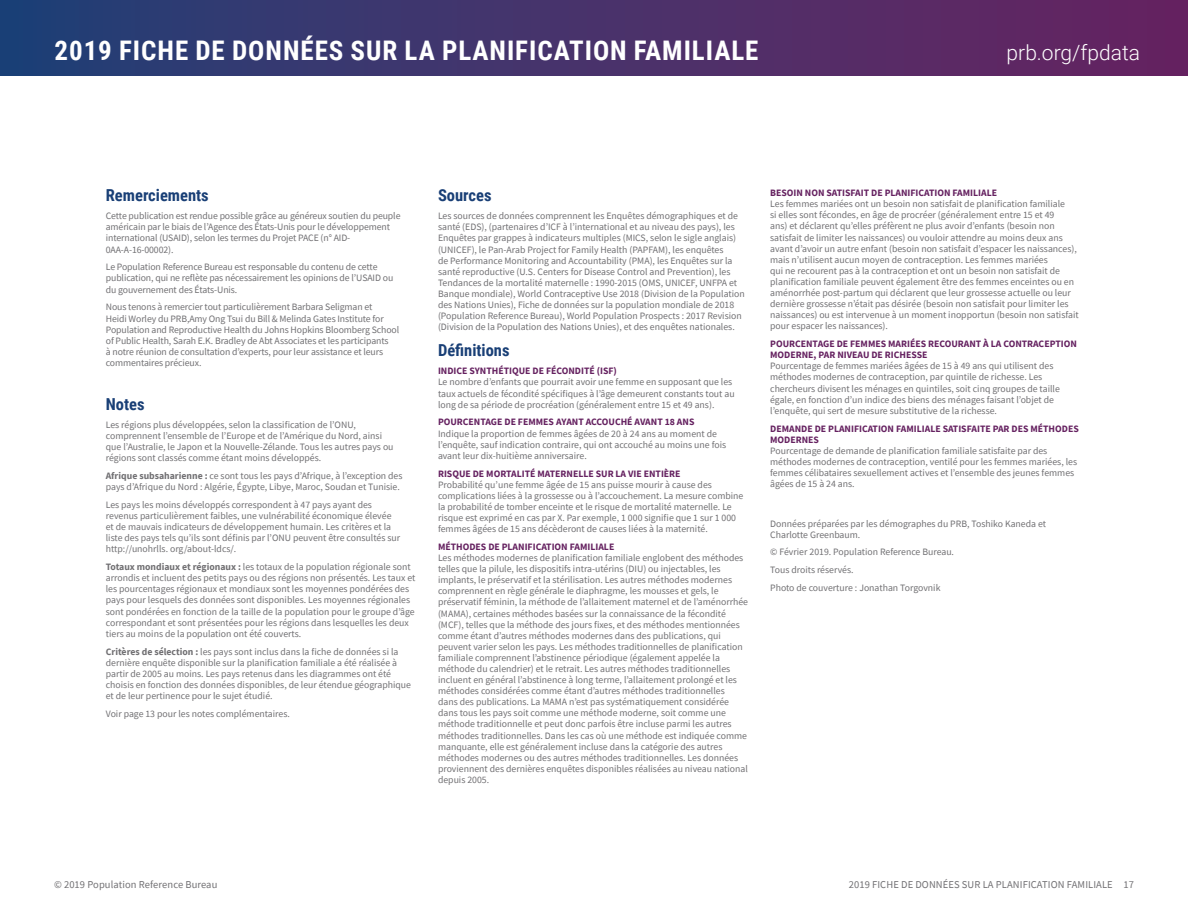
<style>
.page{position:relative;width:1188px;height:918px;background:#fff}
.page>*{position:absolute;margin:0;border:0;box-sizing:border-box;transform-origin:0 0}
.t1{font:700 27px "Roboto Condensed";letter-spacing:.035em;color:#fff}
.t2{font:300 21px "Roboto";color:#fff}
.t3{font:700 16.5px "Roboto Condensed";color:#193f76}
.t4{font:10.5px "Source Sans Pro";letter-spacing:.01em;color:#717073}
.t5{font:9.75px/11.1px "Source Sans Pro";color:#717073}
.t6{font:700 9.75px/11.1px "Source Sans Pro";color:#652160}
.s1{font-weight:700}
</style>
<div class="page">
<div style="left:0;top:0;width:1188px;height:75px;background:linear-gradient(to right,#234076,#6a2360)"></div>
<h1 class="t1" style="left:54px;top:31px;width:706px">2019 FICHE DE DONNÉES SUR LA PLANIFICATION FAMILIALE</h1>
<h2 class="t2" style="left:1007px;top:37px;width:135px">prb.org/fpdata</h2>
<h3 class="t3" style="left:106px;top:184px;width:104px">Remerciements</h3>
<p class="t5" style="left:106px;top:210px;width:296px">Cette publication est rendue possible grâce au généreux soutien du peuple américain par le biais de l’Agence des États-Unis pour le développement international (USAID), selon les termes du Projet PACE (n° AID-0AA-A-16-00002).</p>
<p class="t5" style="left:106px;top:262px;width:289px">Le Population Reference Bureau est responsable du contenu de cette publication, qui ne reflète pas nécessairement les opinions de l’USAID ou du gouvernement des États-Unis.</p>
<p class="t5" style="left:106px;top:302px;width:295px">Nous tenons à remercier tout particulièrement Barbara Seligman et<br>Heidi Worley du PRB,Amy Ong Tsui du Bill &amp; Melinda Gates Institute for Population and Reproductive Health du Johns Hopkins Bloomberg School of Public Health, Sarah E.K. Bradley de Abt Associates et les participants<br>à notre réunion de consultation d’experts, pour leur assistance et leurs commentaires précieux.</p>
<h3 class="t3" style="left:106px;top:393px;width:40px">Notes</h3>
<p class="t5" style="left:106px;top:419px;width:289px">Les régions plus développées, selon la classification de l’ONU, comprennent l’ensemble de l’Europe et de l’Amérique du Nord, ainsi que l’Australie, le Japon et la Nouvelle-Zélande. Tous les autres pays ou régions sont classés comme étant moins développés.</p>
<p class="t5" style="left:106px;top:470px;width:298px"><span class="s1">Afrique subsaharienne :</span> ce sont tous les pays d’Afrique, à l’exception des pays d’Afrique du Nord : Algérie, Égypte, Libye, Maroc, Soudan et Tunisie.</p>
<p class="t5" style="left:106px;top:499px;width:296px">Les pays les moins développés correspondent à 47 pays ayant des revenus particulièrement faibles, une vulnérabilité économique élevée et de mauvais indicateurs de développement humain. Les critères et la liste des pays tels qu’ils sont définis par l’ONU peuvent être consultés sur http://unohrlls. org/about-ldcs/.</p>
<p class="t5" style="left:106px;top:561px;width:311px"><span class="s1">Totaux mondiaux et régionaux :</span> les totaux de la population régionale sont arrondis et incluent des petits pays ou des régions non présentés. Les taux et les pourcentages régionaux et mondiaux sont les moyennes pondérées des pays pour lesquels des données sont disponibles. Les moyennes régionales sont pondérées en fonction de la taille de la population pour le groupe d’âge correspondant et sont présentées pour les régions dans lesquelles les deux tiers au moins de la population ont été couverts.</p>
<p class="t5" style="left:106px;top:646px;width:307px"><span class="s1">Critères de sélection :</span> les pays sont inclus dans la fiche de données si la dernière enquête disponible sur la planification familiale a été réalisée à partir de 2005 au moins. Les pays retenus dans les diagrammes ont été choisis en fonction des données disponibles, de leur étendue géographique et de leur pertinence pour le sujet étudié.</p>
<p class="t5" style="left:106px;top:708px;width:186px">Voir page 13 pour les notes complémentaires.</p>
<h3 class="t3" style="left:438px;top:184px;width:55px">Sources</h3>
<p class="t5" style="left:438px;top:210px;width:308px">Les sources de données comprennent les Enquêtes démographiques et de santé (EDS), (partenaires d’ICF à l’international et au niveau des pays), les Enquêtes par grappes à indicateurs multiples (MICS, selon le sigle anglais) (UNICEF), le Pan-Arab Project for Family Health (PAPFAM), les enquêtes<br>de Performance Monitoring and Accountability (PMA), les Enquêtes sur la santé reproductive (U.S. Centers for Disease Control and Prevention), les Tendances de la mortalité maternelle : 1990-2015 (OMS, UNICEF, UNFPA et Banque mondiale), World Contraceptive Use 2018 (Division de la Population des Nations Unies), Fiche de données sur la population mondiale de 2018 (Population Reference Bureau), World Population Prospects : 2017 Revision (Division de la Population des Nations Unies), et des enquêtes nationales.</p>
<h3 class="t3" style="left:438px;top:339px;width:73px">Définitions</h3>
<p class="t6" style="left:438px;top:365px;width:180px">INDICE SYNTHÉTIQUE DE FÉCONDITÉ (ISF)</p>
<p class="t5" style="left:438px;top:377px;width:298px">Le nombre d’enfants que pourrait avoir une femme en supposant que les taux actuels de fécondité spécifiques à l’âge demeurent constants tout au long de sa période de procréation (généralement entre 15 et 49 ans).</p>
<p class="t6" style="left:438px;top:417px;width:258px">POURCENTAGE DE FEMMES AYANT ACCOUCHÉ AVANT 18 ANS</p>
<p class="t5" style="left:438px;top:428px;width:290px">Indique la proportion de femmes âgées de 20 à 24 ans au moment de l’enquête, sauf indication contraire, qui ont accouché au moins une fois avant leur dix-huitième anniversaire.</p>
<p class="t6" style="left:438px;top:468px;width:244px">RISQUE DE MORTALITÉ MATERNELLE SUR LA VIE ENTIÈRE</p>
<p class="t5" style="left:438px;top:479px;width:307px">Probabilité qu’une femme âgée de 15 ans puisse mourir à cause des complications liées à la grossesse ou à l’accouchement. La mesure combine la probabilité de tomber enceinte et le risque de mortalité maternelle. Le risque est exprimé en cas par X. Par exemple, 1 000 signifie que 1 sur 1 000 femmes âgées de 15 ans décèderont de causes liées à la maternité.</p>
<p class="t6" style="left:438px;top:541px;width:178px">MÉTHODES DE PLANIFICATION FAMILIALE</p>
<p class="t5" style="left:438px;top:552px;width:312px">Les méthodes modernes de planification familiale englobent des méthodes telles que la pilule, les dispositifs intra-utérins (DIU) ou injectables, les implants, le préservatif et la stérilisation. Les autres méthodes modernes comprennent en règle générale le diaphragme, les mousses et gels, le préservatif féminin, la méthode de l’allaitement maternel et de l’aménorrhée (MAMA), certaines méthodes basées sur la connaissance de la fécondité (MCF), telles que la méthode des jours fixes, et des méthodes mentionnées comme étant d’autres méthodes modernes dans des publications, qui peuvent varier selon les pays. Les méthodes traditionnelles de planification familiale comprennent l’abstinence périodique (également appelée la méthode du calendrier) et le retrait. Les autres méthodes traditionnelles incluent en général l’abstinence à long terme, l’allaitement prolongé et les méthodes considérées comme étant d’autres méthodes traditionnelles<br>dans des publications. La MAMA n’est pas systématiquement considérée dans tous les pays soit comme une méthode moderne, soit comme une méthode traditionnelle et peut donc parfois être incluse parmi les autres méthodes traditionnelles. Dans les cas où une méthode est indiquée comme manquante, elle est généralement incluse dans la catégorie des autres méthodes modernes ou des autres méthodes traditionnelles. Les données proviennent des dernières enquêtes disponibles réalisées au niveau national depuis 2005.</p>
<p class="t6" style="left:770px;top:187px;width:228px">BESOIN NON SATISFAIT DE PLANIFICATION FAMILIALE</p>
<p class="t5" style="left:770px;top:198px;width:310px">Les femmes mariées ont un besoin non satisfait de planification familiale<br>si elles sont fécondes, en âge de procréer (généralement entre 15 et 49<br>ans) et déclarent qu’elles préfèrent ne plus avoir d’enfants (besoin non satisfait de limiter les naissances) ou vouloir attendre au moins deux ans avant d’avoir un autre enfant (besoin non satisfait d’espacer les naissances), mais n’utilisent aucun moyen de contraception. Les femmes mariées<br>qui ne recourent pas à la contraception et ont un besoin non satisfait de planification familiale peuvent également être des femmes enceintes ou en aménorrhée post-partum qui déclarent que leur grossesse actuelle ou leur dernière grossesse n’était pas désirée (besoin non satisfait pour limiter les naissances) ou est intervenue à un moment inopportun (besoin non satisfait pour espacer les naissances).</p>
<p class="t6" style="left:770px;top:338px;width:308px">POURCENTAGE DE FEMMES MARIÉES RECOURANT À LA CONTRACEPTION<br>MODERNE, PAR NIVEAU DE RICHESSE</p>
<p class="t5" style="left:770px;top:361px;width:291px">Pourcentage de femmes mariées âgées de 15 à 49 ans qui utilisent des méthodes modernes de contraception, par quintile de richesse. Les chercheurs divisent les ménages en quintiles, soit cinq groupes de taille égale, en fonction d’un indice des biens des ménages faisant l’objet de l’enquête, qui sert de mesure substitutive de la richesse.</p>
<p class="t6" style="left:770px;top:423px;width:310px">DEMANDE DE PLANIFICATION FAMILIALE SATISFAITE PAR DES MÉTHODES<br>MODERNES</p>
<p class="t5" style="left:770px;top:445px;width:308px">Pourcentage de demande de planification familiale satisfaite par des méthodes modernes de contraception, ventilé pour les femmes mariées, les femmes célibataires sexuellement actives et l’ensemble des jeunes femmes âgées de 15 à 24 ans.</p>
<p class="t5" style="left:770px;top:518px;width:277px">Données préparées par les démographes du PRB, Toshiko Kaneda et<br>Charlotte Greenbaum.</p>
<p class="t5" style="left:770px;top:543px;width:185px;line-height:17.9px">© Février 2019. Population Reference Bureau.<br>Tous droits réservés.<br>Photo de couverture : Jonathan Torgovnik</p>
<p class="t4" style="left:54px;top:878px;width:165px">© 2019 Population Reference Bureau</p>
<p class="t4" style="left:849px;top:878px;width:287px">2019 FICHE DE DONNÉES SUR LA PLANIFICATION FAMILIALE 17</p>
</div>
